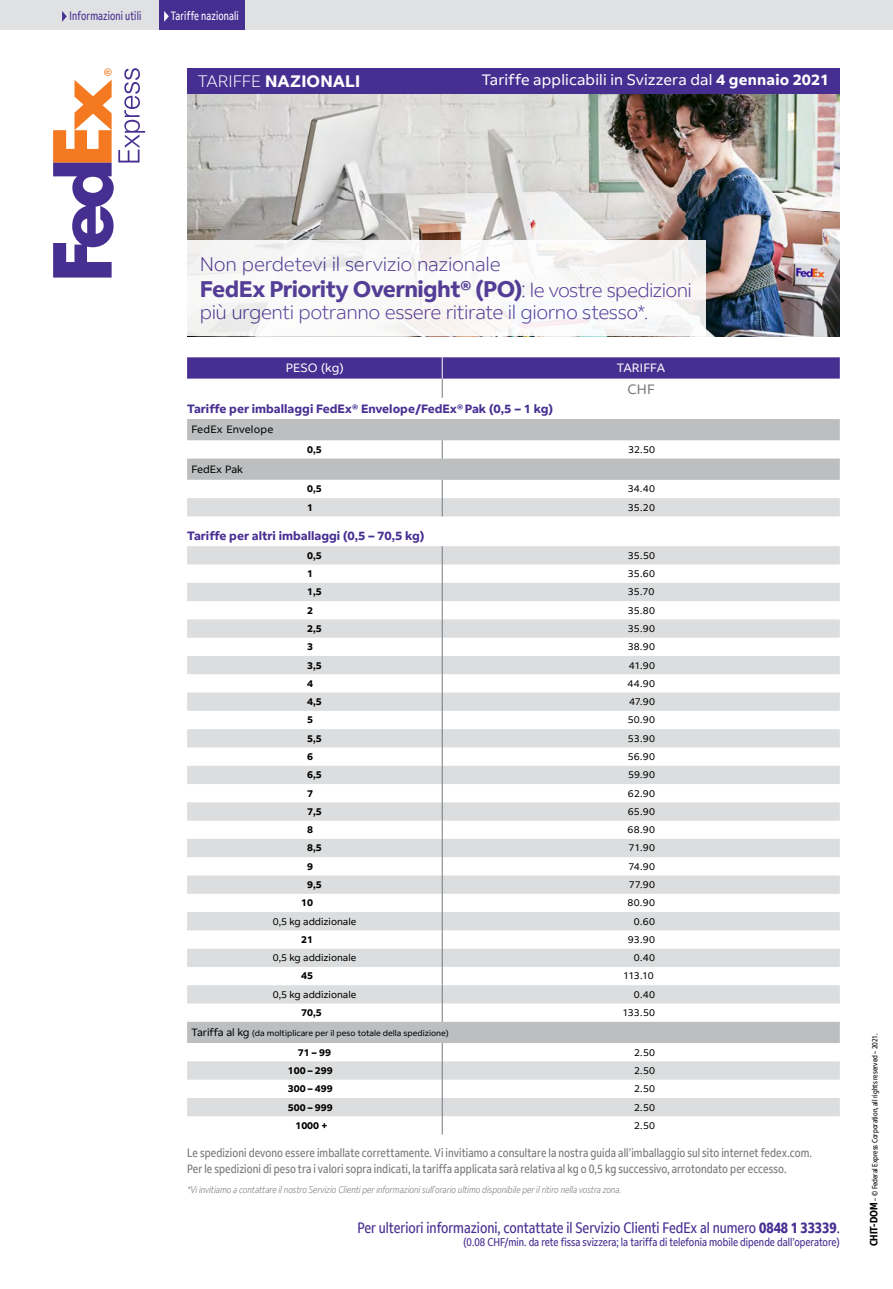
<style>
.page{position:relative;width:893px;height:1289px;background:#fff}
.page>*{position:absolute;margin:0;border:0;box-sizing:border-box;transform-origin:0 0}
.t1{font:700 22.5px "Fed Ex Sans";letter-spacing:-.025em;color:#472f92}
.t2{font:300 19.5px "Fed Ex Sans";letter-spacing:-.02em;color:#472f92}
.t3{font:700 16.5px "Fed Ex Sans";letter-spacing:.01em;color:#fff}
.t4{font:condensed 15px "Fed Ex Sans";color:#472f92}
.t5{font:15px "Fed Ex Sans";letter-spacing:.01em;color:#fff}
.t6{font:condensed 15px "Fed Ex Sans";letter-spacing:.01em;color:#77787b}
.t7{font:13.5px "Fed Ex Sans";color:#77787b}
.t8{font:condensed 12px/15px "Fed Ex Sans";letter-spacing:.01em;color:#77787b}
.t9{font:700 12px "Fed Ex Sans";color:#472f92}
.t10{font:condensed 12px "Fed Ex Sans";letter-spacing:.015em;color:#472f92;scale:.9 1}
.t11{font:condensed 12px "Fed Ex Sans";letter-spacing:.015em;color:#fff;scale:.9 1}
.t12{font:12px "Fed Ex Sans";letter-spacing:.01em;color:#fff}
.t13{font:condensed 11.25px "Fed Ex Sans";color:#472f92}
.t14{font:10.5px "Fed Ex Sans";letter-spacing:.02em;color:#000}
.t15{font:10.5px "Fed Ex Sans";color:#000}
.t16{font:9.75px "Fed Ex Sans";letter-spacing:.01em;color:#000}
.t17{font:italic 300 condensed 9.75px "Fed Ex Sans";color:#77787b}
.t18{font:700 9.75px "Fed Ex Sans";color:#000}
.t19{font:8.25px "Fed Ex Sans";color:#000}
.t20{font:condensed 7.5px "Fed Ex Sans";color:#000}
.s1{font-weight:300}
.s2{font-weight:700}
.s3{font-weight:300;font-size:19.5px}
.s4{font-size:10.5px}
.s5{font-weight:700;font-size:10.5px}
</style>
<div class="page">
<svg style="left:53px;top:68px;width:92px;height:209px"></svg>
<svg style="left:187px;top:419px;width:653px;height:61px;fill:#bcbec0"></svg>
<svg style="left:187px;top:498px;width:653px;height:618px"></svg>
<svg style="left:442px;top:480px;width:1px;height:36px"></svg>
<svg style="left:442px;top:546px;width:1px;height:475px"></svg>
<svg style="left:442px;top:1043px;width:1px;height:91px"></svg>
<svg style="left:187px;top:357px;width:653px;height:41px"></svg>
<svg style="left:442px;top:440px;width:1px;height:18px"></svg>
<img style="left:187px;top:94px;width:653px;height:242px">
<div style="left:187px;top:68px;width:653px;height:26px;background:#472f92"></div>
<svg style="left:187px;top:240px;width:519px;height:96px"></svg>
<div style="left:0;top:0;width:893px;height:30px;background:#e0e1e2"></div>
<svg style="left:62px;top:11px;width:5px;height:11px"></svg>
<div style="left:160px;top:0;width:85px;height:30px;background:#472f92"></div>
<svg style="left:164px;top:11px;width:5px;height:11px"></svg>
<p class="t10" style="left:70px;top:9px;width:81px">Informazioni utili</p>
<p class="t11" style="left:171px;top:9px;width:77px">Tariffe nazionali</p>
<h3 class="t3" style="left:198px;top:72px;width:164px"><span class="s1">TARIFFE</span> NAZIONALI</h3>
<p class="t5" style="left:482px;top:71px;width:349px">Tariffe applicabili in Svizzera dal <span class="s2">4 gennaio 2021</span></p>
<h2 class="t2" style="left:200px;top:253px;width:302px">Non perdetevi il servizio nazionale</h2>
<h1 class="t1" style="left:200px;top:276px;width:494px">FedEx Priority Overnight® (PO)<span class="s1">:</span> <span class="s3">le vostre spedizioni</span></h1>
<h2 class="t2" style="left:200px;top:301px;width:450px">più urgenti potranno essere ritirate il giorno stesso*.</h2>
<p class="t12" style="left:286px;top:361px;width:59px">PESO (kg)</p>
<p class="t12" style="left:617px;top:361px;width:50px">TARIFFA</p>
<p class="t7" style="left:628px;top:381px;width:29px">CHF</p>
<p class="t9" style="left:187px;top:401px;width:367px">Tariffe per imballaggi FedEx® Envelope/FedEx®Pak (0,5 – 1 kg)</p>
<p class="t14" style="left:191px;top:423px;width:84px">FedEx Envelope</p>
<p class="t18" style="left:307px;top:444px;width:16px">0,5</p>
<p class="t16" style="left:628px;top:444px;width:29px">32.50</p>
<p class="t15" style="left:191px;top:463px;width:53px">FedEx Pak</p>
<p class="t18" style="left:307px;top:483px;width:16px">0,5</p>
<p class="t16" style="left:628px;top:483px;width:29px">34.40</p>
<p class="t18" style="left:307px;top:501px;width:7px">1</p>
<p class="t16" style="left:628px;top:501px;width:29px">35.20</p>
<p class="t9" style="left:187px;top:528px;width:239px">Tariffe per altri imballaggi (0,5 – 70,5 kg)</p>
<p class="t18" style="left:307px;top:549px;width:16px">0,5</p>
<p class="t16" style="left:628px;top:549px;width:29px">35.50</p>
<p class="t18" style="left:307px;top:568px;width:7px">1</p>
<p class="t16" style="left:628px;top:568px;width:29px">35.60</p>
<p class="t18" style="left:307px;top:586px;width:16px">1,5</p>
<p class="t16" style="left:628px;top:586px;width:28px">35.70</p>
<p class="t18" style="left:307px;top:604px;width:7px">2</p>
<p class="t16" style="left:628px;top:604px;width:29px">35.80</p>
<p class="t18" style="left:307px;top:623px;width:16px">2,5</p>
<p class="t16" style="left:628px;top:623px;width:29px">35.90</p>
<p class="t18" style="left:307px;top:641px;width:7px">3</p>
<p class="t16" style="left:628px;top:641px;width:29px">38.90</p>
<p class="t18" style="left:307px;top:659px;width:16px">3,5</p>
<p class="t16" style="left:629px;top:659px;width:28px">41.90</p>
<p class="t18" style="left:307px;top:677px;width:7px">4</p>
<p class="t16" style="left:627px;top:677px;width:29px">44.90</p>
<p class="t18" style="left:307px;top:696px;width:16px">4,5</p>
<p class="t16" style="left:629px;top:696px;width:28px">47.90</p>
<p class="t18" style="left:307px;top:714px;width:7px">5</p>
<p class="t16" style="left:628px;top:714px;width:29px">50.90</p>
<p class="t18" style="left:307px;top:732px;width:16px">5,5</p>
<p class="t16" style="left:628px;top:732px;width:29px">53.90</p>
<p class="t18" style="left:307px;top:751px;width:7px">6</p>
<p class="t16" style="left:628px;top:751px;width:29px">56.90</p>
<p class="t18" style="left:307px;top:769px;width:16px">6,5</p>
<p class="t16" style="left:628px;top:769px;width:28px">59.90</p>
<p class="t18" style="left:307px;top:787px;width:7px">7</p>
<p class="t16" style="left:628px;top:787px;width:29px">62.90</p>
<p class="t18" style="left:307px;top:805px;width:16px">7,5</p>
<p class="t16" style="left:628px;top:805px;width:29px">65.90</p>
<p class="t18" style="left:307px;top:824px;width:7px">8</p>
<p class="t16" style="left:628px;top:824px;width:29px">68.90</p>
<p class="t18" style="left:307px;top:842px;width:16px">8,5</p>
<p class="t16" style="left:629px;top:842px;width:28px">71.90</p>
<p class="t18" style="left:307px;top:860px;width:7px">9</p>
<p class="t16" style="left:628px;top:860px;width:28px">74.90</p>
<p class="t18" style="left:307px;top:879px;width:16px">9,5</p>
<p class="t16" style="left:629px;top:879px;width:28px">77.90</p>
<p class="t18" style="left:301px;top:897px;width:13px">10</p>
<p class="t16" style="left:628px;top:897px;width:29px">80.90</p>
<p class="t16" style="left:273px;top:915px;width:85px">0,5 kg addizionale</p>
<p class="t16" style="left:634px;top:915px;width:23px">0.60</p>
<p class="t18" style="left:301px;top:933px;width:13px">21</p>
<p class="t16" style="left:628px;top:933px;width:29px">93.90</p>
<p class="t16" style="left:273px;top:952px;width:85px">0,5 kg addizionale</p>
<p class="t16" style="left:634px;top:952px;width:23px">0.40</p>
<p class="t18" style="left:301px;top:970px;width:13px">45</p>
<p class="t16" style="left:623px;top:970px;width:32px">113.10</p>
<p class="t16" style="left:273px;top:988px;width:85px">0,5 kg addizionale</p>
<p class="t16" style="left:634px;top:988px;width:23px">0.40</p>
<p class="t18" style="left:301px;top:1006px;width:22px">70,5</p>
<p class="t16" style="left:622px;top:1006px;width:34px">133.50</p>
<p class="t19" style="left:191px;top:1028px;width:259px"><span class="s4">Tariffa al kg</span> (da moltiplicare per il peso totale della spedizione)</p>
<p class="t18" style="left:298px;top:1046px;width:35px">71 – 99</p>
<p class="t16" style="left:634px;top:1046px;width:23px">2.50</p>
<p class="t18" style="left:288px;top:1064px;width:47px">100 – 299</p>
<p class="t16" style="left:634px;top:1064px;width:23px">2.50</p>
<p class="t18" style="left:288px;top:1083px;width:47px">300 – 499</p>
<p class="t16" style="left:634px;top:1083px;width:23px">2.50</p>
<p class="t18" style="left:288px;top:1101px;width:47px">500 – 999</p>
<p class="t16" style="left:634px;top:1101px;width:23px">2.50</p>
<p class="t18" style="left:295px;top:1119px;width:34px">1000 +</p>
<p class="t16" style="left:634px;top:1119px;width:23px">2.50</p>
<p class="t6" style="left:760px;top:1144px;width:62px">fedex.com</p>
<p class="t8" style="left:187px;top:1145px;width:626px">Le spedizioni devono essere imballate correttamente. Vi invitiamo a consultare la nostra guida all’imballaggio sul sito internet fedex.com.<br>Per le spedizioni di peso tra i valori sopra indicati, la tariffa applicata sarà relativa al kg o 0,5 kg successivo, arrotondato per eccesso.</p>
<p class="t17" style="left:187px;top:1183px;width:436px">*Vi invitiamo a contattare il nostro Servizio Clienti per informazioni sull’orario ultimo disponibile per il ritiro nella vostra zona.</p>
<p class="t4" style="left:357px;top:1218px;width:484px">Per ulteriori informazioni, contattate il Servizio Clienti FedEx al numero <span class="s2">0848 1 33339</span>.</p>
<p class="t13" style="left:463px;top:1235px;width:378px">(0.08 CHF/min. da rete fissa svizzera; la tariffa di telefonia mobile dipende dall’operatore)</p>
<p class="t4" style="left:738px;top:1218px;width:8px">e</p>
<p class="t13" style="left:553px;top:1235px;width:7px">e</p>
<p class="t20" style="left:870px;top:1246px;width:214px;rotate:-90deg"><span class="s5">CHIT-DOM</span> – © Federal Express Corporation, all rights reserved – 2021.</p>
<p class="t20" style="left:870px;top:1226px;width:189px;rotate:-90deg"><span class="s5">_UIRS</span> © Federal Express Corporation, all rights res rved – 2021.</p>
</div>
